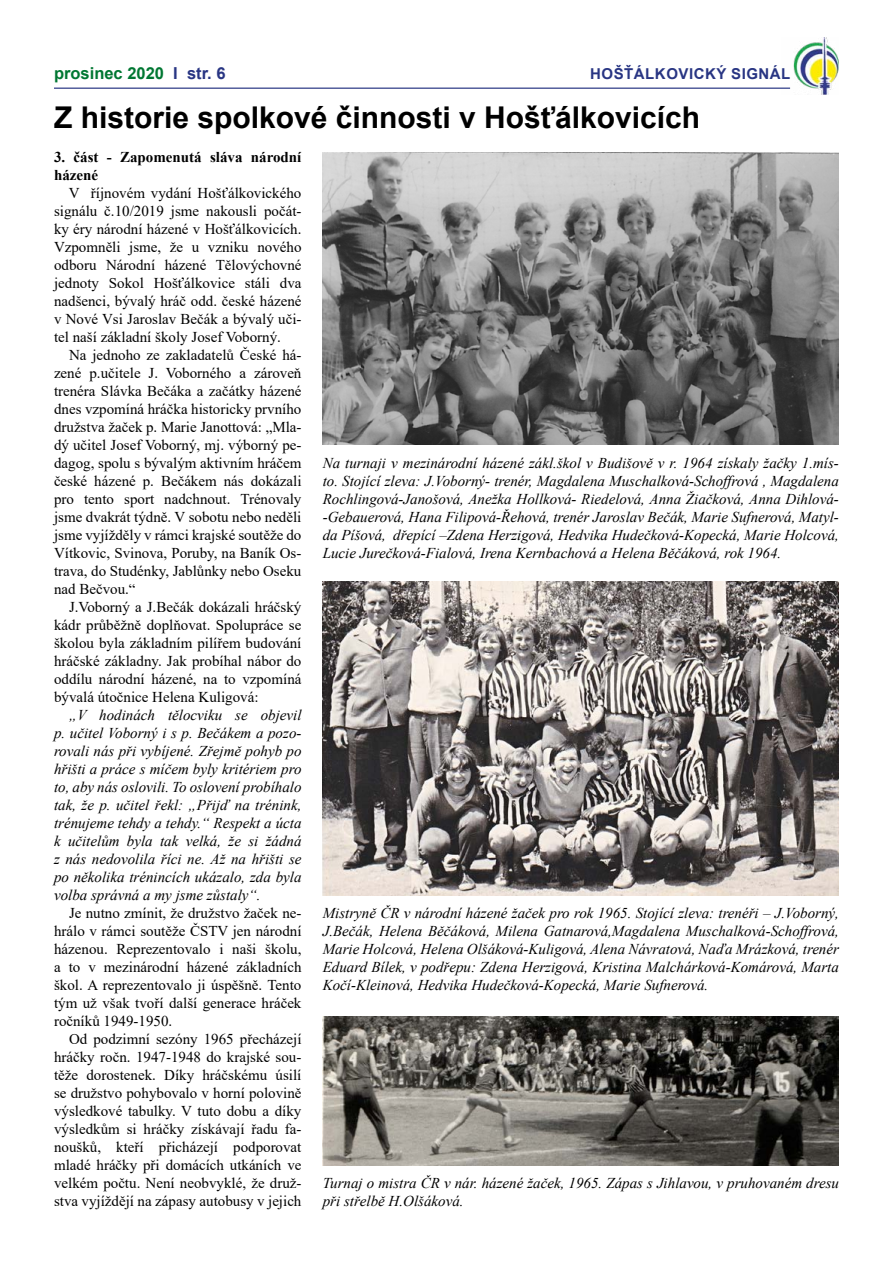
<style>
.page{position:relative;width:893px;height:1263px;background:#fff}
.page>*{position:absolute;margin:0;border:0;box-sizing:border-box;transform-origin:0 0}
.t1{font:700 30px "Arial";color:#000}
.t2{font:700 16.5px "Arial";color:#007732}
.t3{font:15px/18px "Times New Roman";color:#000;text-align:justify}
.t4{font:italic 15px/18px "Times New Roman";color:#000;text-align:justify}
.t5{font:700 15px/18px "Times New Roman";color:#000}
.t6{font:700 15px "Arial";letter-spacing:.035em;color:#283583}
.s1{color:#283583}
</style>
<div class="page">
<img style="left:323px;top:153px;width:516px;height:291px">
<img style="left:323px;top:582px;width:516px;height:313px">
<img style="left:323px;top:1017px;width:516px;height:149px">
<img style="left:781px;top:37px;width:58px;height:57px">
<hr style="left:54px;top:88px;width:736px;height:1px;background:#283583">
<p class="t2" style="left:54px;top:62px;width:173px">prosinec 2020 <span class="s1">I str. 6</span></p>
<p class="t6" style="left:590px;top:63px;width:202px">HOŠŤÁLKOVICKÝ SIGNÁL</p>
<h1 class="t1" style="left:54px;top:96px;width:648px">Z historie spolkové činnosti v Hošťálkovicích</h1>
<p class="t5" style="left:54px;top:148px;width:249px">3. část - Zapomenutá sláva národní házené</p>
<p class="t3" style="left:54px;top:184px;width:249px;text-indent:15px">V říjnovém vydání Hošťálkovického signálu č.10/2019 jsme nakousli počát&shy;ky éry národní házené v Hošťálkovicích.<br>Vzpomněli jsme, že u vzniku nového odboru Národní házené Tělovýchovné jednoty Sokol Hošťálkovice stáli dva nadšenci, bývalý hráč odd. české házené v Nové Vsi Jaroslav Bečák a bývalý uči&shy;tel naší základní školy Josef Voborný.</p>
<p class="t3" style="left:54px;top:346px;width:249px;text-indent:15px">Na jednoho ze zakladatelů České há&shy;zené p.učitele J. Voborného a zároveň trenéra Slávka Bečáka a začátky házené dnes vzpomíná hráčka historicky prvního družstva žaček p. Marie Janottová: „Mla&shy;dý učitel Josef Voborný, mj. výborný pe&shy;dagog, spolu s bývalým aktivním hráčem české házené p. Bečákem nás dokázali pro tento sport nadchnout. Trénovaly jsme dvakrát týdně. V sobotu nebo neděli jsme vyjížděly v rámci krajské soutěže do Vítkovic, Svinova, Poruby, na Baník Os&shy;trava, do Studénky, Jablůnky nebo Oseku nad Bečvou.“</p>
<p class="t3" style="left:54px;top:598px;width:249px;text-indent:15px">J.Voborný a J.Bečák dokázali hráčský kádr průběžně doplňovat. Spolupráce se školou byla základním pilířem budování hráčské základny. Jak probíhal nábor do oddílu národní házené, na to vzpomíná bývalá útočnice Helena Kuligová:</p>
<p class="t4" style="left:54px;top:706px;width:249px;text-indent:15px">„V hodinách tělocviku se objevil p. učitel Voborný i s p. Bečákem a pozo&shy;rovali nás při vybíjené. Zřejmě pohyb po hřišti a práce s míčem byly kritériem pro to, aby nás oslovili. To oslovení probíhalo tak, že p. učitel řekl: „Přijď na trénink, trénujeme tehdy a tehdy.“ Respekt a úcta k učitelům byla tak velká, že si žádná z nás nedovolila říci ne. Až na hřišti se po několika trénincích ukázalo, zda byla volba správná a my jsme zůstaly“.</p>
<p class="t3" style="left:54px;top:904px;width:249px;text-indent:15px">Je nutno zmínit, že družstvo žaček ne&shy;hrálo v rámci soutěže ČSTV jen národní házenou. Reprezentovalo i naši školu, a to v mezinárodní házené základních škol. A reprezentovalo ji úspěšně. Tento tým už však tvoří další generace hráček ročníků 1949-1950.</p>
<p class="t3" style="left:54px;top:1030px;width:249px;text-indent:15px">Od podzimní sezóny 1965 přecházejí hráčky ročn. 1947-1948 do krajské sou&shy;těže dorostenek. Díky hráčskému úsilí se družstvo pohybovalo v horní polovině výsledkové tabulky. V tuto dobu a díky výsledkům si hráčky získávají řadu fa&shy;noušků, kteří přicházejí podporovat mladé hráčky při domácích utkáních ve velkém počtu. Není neobvyklé, že druž&shy;stva vyjíždějí na zápasy autobusy v jejich</p>
<p class="t4" style="left:323px;top:454px;width:518px">Na turnaji v mezinárodní házené zákl.škol v Budišově v r. 1964 získaly žačky 1.mís&shy;to. Stojící zleva: J.Voborný- trenér, Magdalena Muschalková-Schoffrová , Magdalena Rochlingová-Janošová, Anežka Hollková- Riedelová, Anna Žiačková, Anna Dihlová--Gebauerová, Hana Filipová-Řehová, trenér Jaroslav Bečák, Marie Sufnerová, Matyl&shy;da Píšová, dřepící –Zdena Herzigová, Hedvika Hudečková-Kopecká, Marie Holcová, Lucie Jurečková-Fialová, Irena Kernbachová a Helena Běčáková, rok 1964.</p>
<p class="t4" style="left:323px;top:904px;width:518px">Mistryně ČR v národní házené žaček pro rok 1965. Stojící zleva: trenéři – J.Voborný, J.Bečák, Helena Běčáková, Milena Gatnarová,Magdalena Muschalková-Schoffrová, Marie Holcová, Helena Olšáková-Kuligová, Alena Návratová, Naďa Mrázková, trenér Eduard Bílek, v podřepu: Zdena Herzigová, Kristina Malchárková-Komárová, Marta Kočí-Kleinová, Hedvika Hudečková-Kopecká, Marie Sufnerová.</p>
<p class="t4" style="left:323px;top:1174px;width:518px">Turnaj o mistra ČR v nár. házené žaček, 1965. Zápas s Jihlavou, v pruhovaném dresu při střelbě H.Olšáková.</p>
</div>
